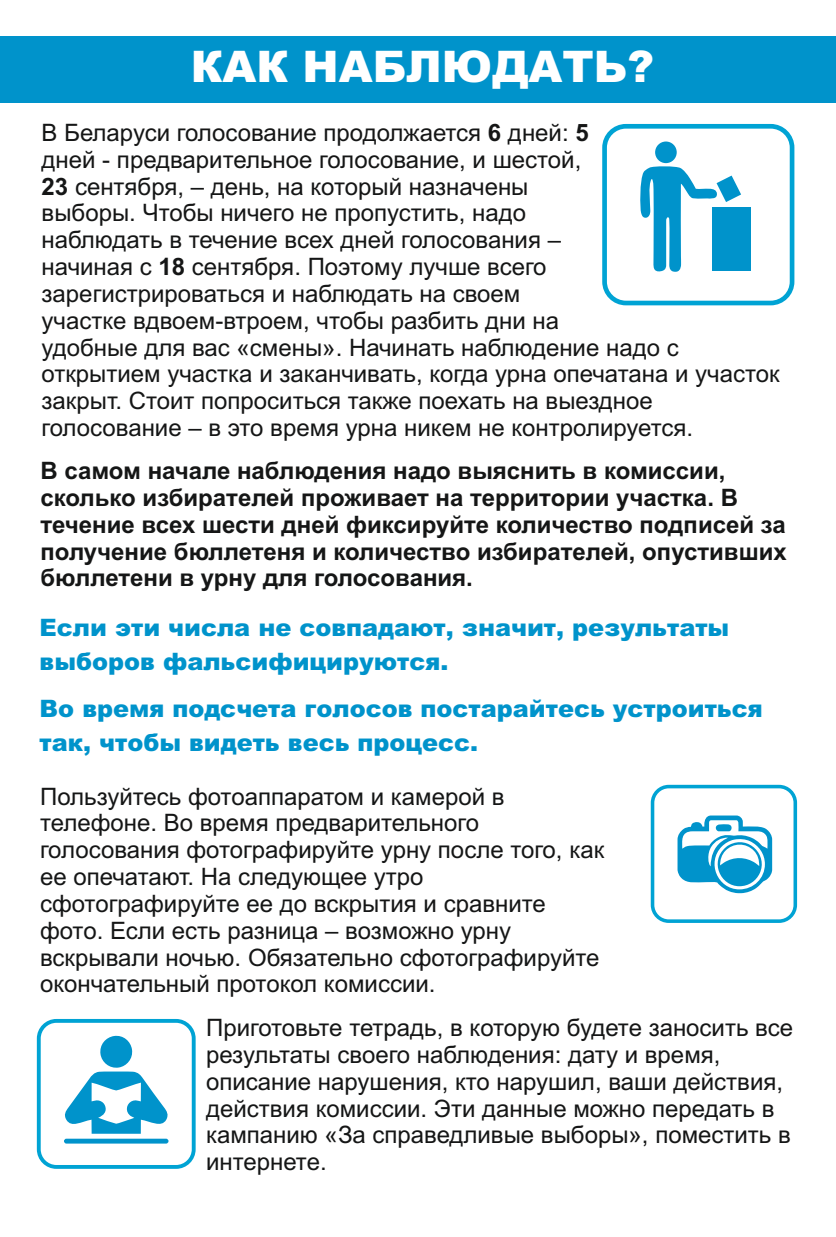
<style>
.page{position:relative;width:836px;height:1237px;background:#fff}
.page>*{position:absolute;margin:0;border:0;box-sizing:border-box;transform-origin:0 0}
.t1{font:900 43.6px "Arial";color:#fff}
.t2{font:24px/26.8px "Arial";color:#151616}
.t3{font:700 24px/26.8px "Arial";color:#151616}
.t4{font:900 24px/33.8px "Arial";color:#0093cb}
.s1{font-weight:700}
</style>
<div class="page">
<svg style="left:678px;top:815px;width:94px;height:77px"></svg>
<div style="left:651px;top:784px;width:146px;height:138px;border:4px solid #00a3d4;border-radius:16px"></div>
<div style="left:0;top:36px;width:836px;height:66px;background:#0093cb"></div>
<div style="left:602px;top:124px;width:192px;height:181px;background:#fff;border:5px solid #00a3d4;border-radius:21px"></div>
<div style="left:712px;top:207px;width:39px;height:64px;background:#0093cb"></div>
<svg style="left:640px;top:166px;width:101px;height:106px"></svg>
<div style="left:655px;top:141px;width:22px;height:22px;background:#0093cb;border-radius:50%"></div>
<div style="left:37px;top:1018px;width:159px;height:150px;border:4px solid #00a3d4;border-radius:18px"></div>
<svg style="left:65px;top:1035px;width:103px;height:98px"></svg>
<div style="left:64px;top:1138px;width:105px;height:5px;background:#0093cb;border-radius:2px"></div>
<h1 class="t1" style="left:191px;top:51px;width:465px">КАК НАБЛЮДАТЬ?</h1>
<p class="t2" style="left:42px;top:121px;width:740px">В Беларуси голосование продолжается <span class="s1">6</span> дней: <span class="s1">5<br></span>дней - предварительное голосование, и шестой,<br><span class="s1">23</span> сентября, – день, на который назначены<br>выборы. Чтобы ничего не пропустить, надо<br>наблюдать в течение всех дней голосования –<br>начиная с <span class="s1">18</span> сентября. Поэтому лучше всего<br>зарегистрироваться и наблюдать на своем<br>участке вдвоем-втроем, чтобы разбить дни на<br>удобные для вас «смены». Начинать наблюдение надо с открытием участка и заканчивать, когда урна опечатана и участок закрыт. Стоит попроситься также поехать на выездное голосование – в это время урна никем не контролируется.</p>
<p class="t3" style="left:40px;top:459px;width:748px">В самом начале наблюдения надо выяснить в комиссии, сколько избирателей проживает на территории участка. В течение всех шести дней фиксируйте количество подписей за получение бюллетеня и количество избирателей, опустивших бюллетени в урну для голосования.</p>
<p class="t4" style="left:40px;top:612px;width:691px">Если эти числа не совпадают, значит, результаты выборов фальсифицируются.</p>
<p class="t4" style="left:40px;top:693px;width:725px">Во время подсчета голосов постарайтесь устроиться так, чтобы видеть весь процесс.</p>
<p class="t2" style="left:40px;top:784px;width:566px">Пользуйтесь фотоаппаратом и камерой в телефоне. Во время предварительного голосования фотографируйте урну после того, как ее опечатают. На следующее утро сфотографируйте ее до вскрытия и сравните фото. Если есть разница – возможно урну вскрывали ночью. Обязательно сфотографируйте окончательный протокол комиссии.</p>
<p class="t2" style="left:206px;top:1016px;width:588px">Приготовьте тетрадь, в которую будете заносить все результаты своего наблюдения: дату и время, описание нарушения, кто нарушил, ваши действия, действия комиссии. Эти данные можно передать в кампанию «За справедливые выборы», поместить в интернете.</p>
</div>
